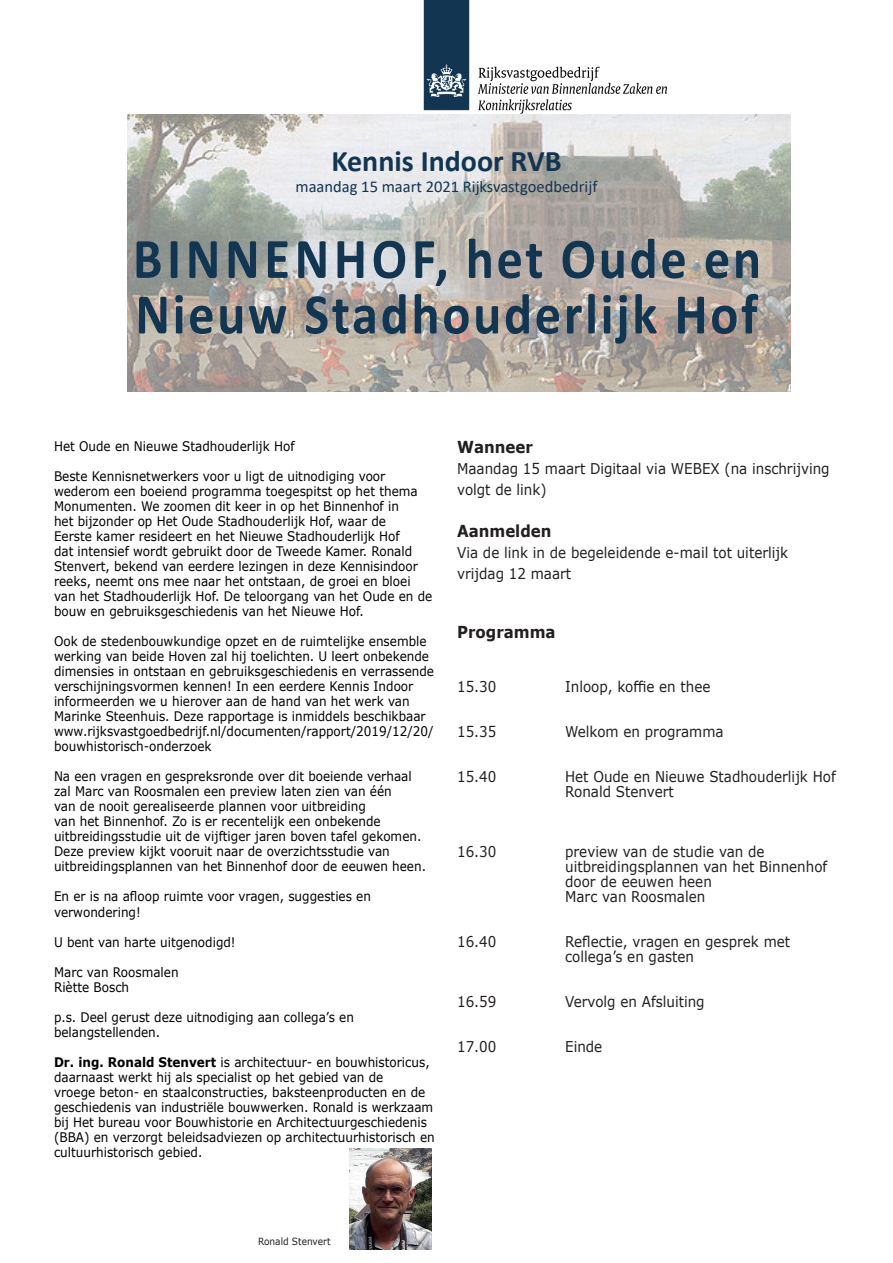
<style>
.page{position:relative;width:893px;height:1263px;background:#fff}
.page>*{position:absolute;margin:0;border:0;box-sizing:border-box;transform-origin:0 0}
.t1{font:700 57.75px/55.5px "Calibri";letter-spacing:.05em;color:#123552;scale:.91 1}
.t2{font:700 30px "Calibri";color:#123552}
.t3{font:16.5px "Calibri";color:#123552}
.t4{font:700 16.5px "Verdana";color:#231f20;scale:.91 1}
.t5{font:14.85px/15px "Verdana";color:#231f20;scale:.91 1}
.t6{font:13.2px/15px "Verdana";color:#000001;scale:.91 1}
.t7{font:9.9px "Verdana";color:#231f20;scale:.91 1}
.s1{font-weight:700}
</style>
<div class="page">
<img style="left:127px;top:115px;width:664px;height:276px">
<img style="left:350px;top:1148px;width:82px;height:102px">
<img style="left:127px;top:0;width:650px;height:140px">
<p class="t2" style="left:331px;top:140px;width:232px">Kennis Indoor RVB</p>
<p class="t3" style="left:296px;top:175px;width:303px">maandag 15 maart 2021 Rijksvastgoedbedrijf</p>
<p class="t1" style="left:133px;top:230px;width:692px">BINNENHOF, het Oude en<br>Nieuw Stadhouderlijk Hof</p>
<p class="t6" style="left:54px;top:439px;width:266px">Het Oude en Nieuwe Stadhouderlijk Hof</p>
<p class="t6" style="left:54px;top:469px;width:417px">Beste Kennisnetwerkers voor u ligt de uitnodiging voor wederom een boeiend programma toegespitst op het thema Monumenten. We zoomen dit keer in op het Binnenhof in<br>het bijzonder op Het Oude Stadhouderlijk Hof, waar de<br>Eerste kamer resideert en het Nieuwe Stadhouderlijk Hof<br>dat intensief wordt gebruikt door de Tweede Kamer. Ronald Stenvert, bekend van eerdere lezingen in deze Kennisindoor reeks, neemt ons mee naar het ontstaan, de groei en bloei van het Stadhouderlijk Hof. De teloorgang van het Oude en de bouw en gebruiksgeschiedenis van het Nieuwe Hof.</p>
<p class="t6" style="left:54px;top:634px;width:419px">Ook de stedenbouwkundige opzet en de ruimtelijke ensemble werking van beide Hoven zal hij toelichten. U leert onbekende dimensies in ontstaan en gebruiksgeschiedenis en verrassende verschijningsvormen kennen! In een eerdere Kennis Indoor informeerden we u hierover aan de hand van het werk van Marinke Steenhuis. Deze rapportage is inmiddels beschikbaar www.rijksvastgoedbedrijf.nl/documenten/rapport/2019/12/20/ bouwhistorisch-onderzoek</p>
<p class="t6" style="left:54px;top:769px;width:410px">Na een vragen en gespreksronde over dit boeiende verhaal zal Marc van Roosmalen een preview laten zien van één<br>van de nooit gerealiseerde plannen voor uitbreiding<br>van het Binnenhof. Zo is er recentelijk een onbekende uitbreidingsstudie uit de vijftiger jaren boven tafel gekomen.<br>Deze preview kijkt vooruit naar de overzichtsstudie van uitbreidingsplannen van het Binnenhof door de eeuwen heen.</p>
<p class="t6" style="left:54px;top:889px;width:350px">En er is na afloop ruimte voor vragen, suggesties en verwondering!</p>
<p class="t6" style="left:54px;top:934px;width:201px">U bent van harte uitgenodigd!</p>
<p class="t6" style="left:54px;top:964px;width:138px">Marc van Roosmalen</p>
<p class="t6" style="left:54px;top:979px;width:84px">Riètte Bosch</p>
<p class="t6" style="left:54px;top:1009px;width:331px">p.s. Deel gerust deze uitnodiging aan collega’s en belangstellenden.</p>
<p class="t6" style="left:54px;top:1054px;width:420px"><span class="s1">Dr. ing. Ronald Stenvert</span> is architectuur- en bouwhistoricus, daarnaast werkt hij als specialist op het gebied van de<br>vroege beton- en staalconstructies, baksteenproducten en de geschiedenis van industriële bouwwerken. Ronald is werkzaam bij Het bureau voor Bouwhistorie en Architectuurgeschiedenis (BBA) en verzorgt beleidsadviezen op architectuurhistorisch en cultuurhistorisch gebied.</p>
<p class="t4" style="left:457px;top:435px;width:85px">Wanneer</p>
<p class="t5" style="left:457px;top:458px;width:411px;line-height:21px">Maandag 15 maart Digitaal via WEBEX (na inschrijving volgt de link)</p>
<p class="t4" style="left:457px;top:519px;width:105px">Aanmelden</p>
<p class="t5" style="left:457px;top:542px;width:365px;line-height:21px">Via de link in de begeleidende e-mail tot uiterlijk vrijdag 12 maart</p>
<p class="t4" style="left:457px;top:620px;width:110px">Programma</p>
<p class="t5" style="left:457px;top:678px;width:45px">15.30</p>
<p class="t5" style="left:565px;top:678px;width:161px">Inloop, koffie en thee</p>
<p class="t5" style="left:457px;top:723px;width:45px">15.35</p>
<p class="t5" style="left:565px;top:723px;width:176px">Welkom en programma</p>
<p class="t5" style="left:457px;top:768px;width:45px">15.40</p>
<p class="t5" style="left:565px;top:768px;width:299px">Het Oude en Nieuwe Stadhouderlijk Hof</p>
<p class="t5" style="left:565px;top:783px;width:121px">Ronald Stenvert</p>
<p class="t5" style="left:457px;top:843px;width:45px">16.30</p>
<p class="t5" style="left:565px;top:843px;width:290px">preview van de studie van de uitbreidingsplannen van het Binnenhof door de eeuwen heen</p>
<p class="t5" style="left:565px;top:888px;width:156px">Marc van Roosmalen</p>
<p class="t5" style="left:457px;top:933px;width:45px">16.40</p>
<p class="t5" style="left:565px;top:933px;width:249px">Reflectie, vragen en gesprek met collega’s en gasten</p>
<p class="t5" style="left:457px;top:993px;width:45px">16.59</p>
<p class="t5" style="left:565px;top:993px;width:155px">Vervolg en Afsluiting</p>
<p class="t5" style="left:457px;top:1038px;width:45px">17.00</p>
<p class="t5" style="left:565px;top:1038px;width:42px">Einde</p>
<p class="t7" style="left:258px;top:1235px;width:81px">Ronald Stenvert</p>
</div>
